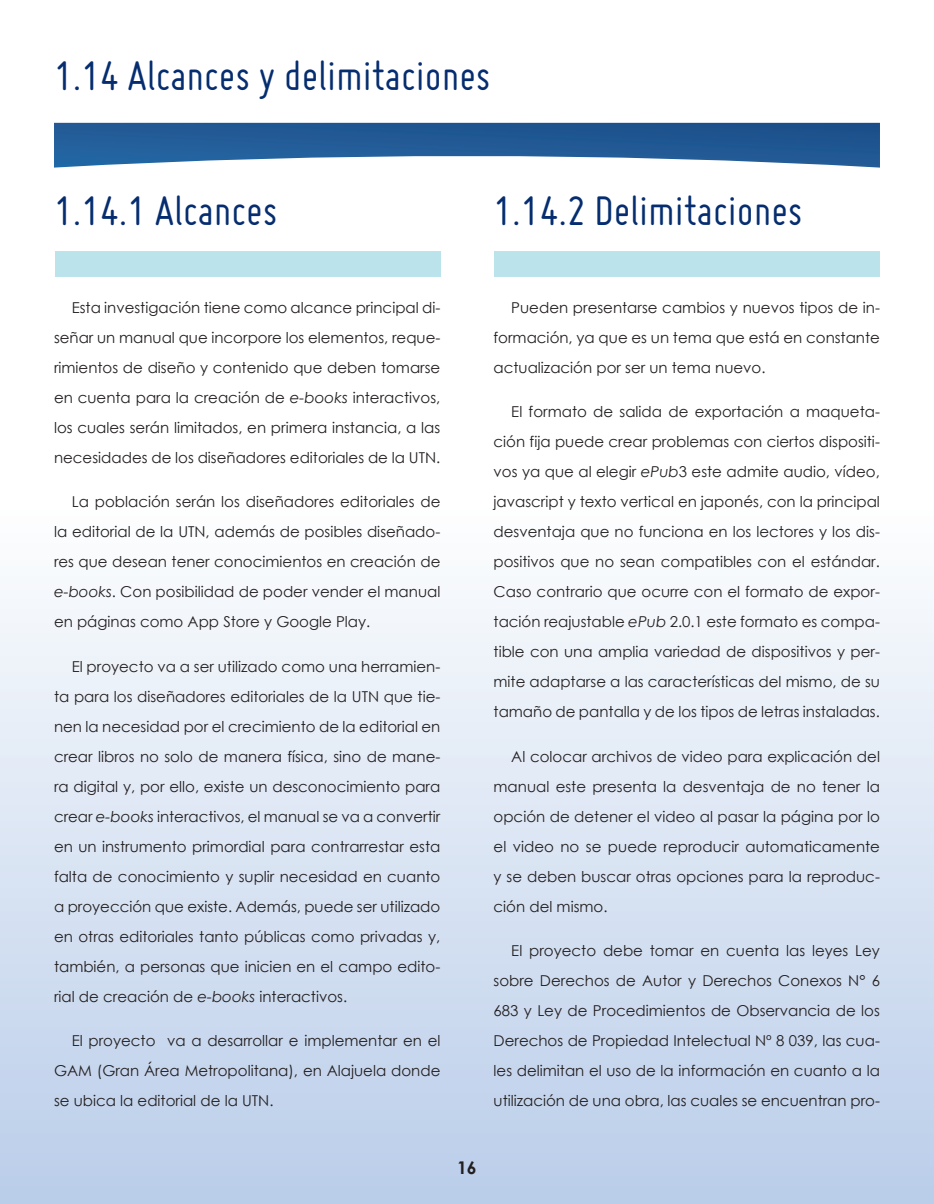
<style>
.page{position:relative;width:934px;height:1204px;background:#fff}
.page>*{position:absolute;margin:0;border:0;box-sizing:border-box;transform-origin:0 0}
.Inicio_de_capítulo_i{font:45px "Miso";color:#052d6f}
.t1{font:700 17.5px "Century Gothic";color:#231f20}
.Parrafo_sangría{font:15px/30px "Century Gothic";color:#231f20;text-align:justify}
.s1{font-style:italic}
</style>
<div class="page">
<div style="left:0;top:0;width:934px;height:1204px;background:linear-gradient(to bottom,#fff,#c5d5ed)"></div>
<svg style="left:933px;top:0;width:1px;height:1204px"></svg>
<svg style="left:54px;top:123px;width:826px;height:45px"></svg>
<div style="left:55px;top:251px;width:385px;height:26px;background:#bbe3eb"></div>
<div style="left:494px;top:251px;width:386px;height:26px;background:#bbe3eb"></div>
<p class="Inicio_de_capítulo_i" style="left:54px;top:51px;width:438px">1.14 Alcances y delimitaciones</p>
<p class="Inicio_de_capítulo_i" style="left:54px;top:186px;width:225px">1.14.1 Alcances</p>
<p class="Inicio_de_capítulo_i" style="left:493px;top:186px;width:311px">1.14.2 Delimitaciones</p>
<p class="Parrafo_sangría" style="left:54px;top:293px;width:388px;text-indent:18px">Esta investigación tiene como alcance principal di&shy;señar un manual que incorpore los elementos, reque&shy;rimientos de diseño y contenido que deben tomarse en cuenta para la creación de <span class="s1">e-books</span> interactivos, los cuales serán limitados, en primera instancia, a las necesidades de los diseñadores editoriales de la UTN.</p>
<p class="Parrafo_sangría" style="left:54px;top:487px;width:388px;text-indent:18px">La población serán los diseñadores editoriales de la editorial de la UTN, además de posibles diseñado&shy;res que desean tener conocimientos en creación de <span class="s1">e-books</span>. Con posibilidad de poder vender el manual en páginas como App Store y Google Play.</p>
<p class="Parrafo_sangría" style="left:54px;top:651px;width:388px;text-indent:18px">El proyecto va a ser utilizado como una herramien&shy;ta para los diseñadores editoriales de la UTN que tie&shy;nen la necesidad por el crecimiento de la editorial en crear libros no solo de manera física, sino de mane&shy;ra digital y, por ello, existe un desconocimiento para crear <span class="s1">e-books</span> interactivos, el manual se va a convertir en un instrumento primordial para contrarrestar esta falta de conocimiento y suplir necesidad en cuanto a proyección que existe. Además, puede ser utilizado en otras editoriales tanto públicas como privadas y, también, a personas que inicien en el campo edito&shy;rial de creación de <span class="s1">e-books</span> interactivos.</p>
<p class="Parrafo_sangría" style="left:54px;top:1025px;width:388px;text-indent:18px">El proyecto va a desarrollar e implementar en el GAM (Gran Área Metropolitana), en Alajuela donde se ubica la editorial de la UTN.</p>
<p class="Parrafo_sangría" style="left:493px;top:293px;width:388px;text-indent:18px">Pueden presentarse cambios y nuevos tipos de in&shy;formación, ya que es un tema que está en constante actualización por ser un tema nuevo.</p>
<p class="Parrafo_sangría" style="left:493px;top:397px;width:388px;text-indent:18px">El formato de salida de exportación a maqueta&shy;ción fija puede crear problemas con ciertos dispositi&shy;vos ya que al elegir <span class="s1">ePub</span>3 este admite audio, vídeo, javascript y texto vertical en japonés, con la principal desventaja que no funciona en los lectores y los dis&shy;positivos que no sean compatibles con el estándar.<br>Caso contrario que ocurre con el formato de expor&shy;tación reajustable <span class="s1">ePub</span> 2.0.1 este formato es compa&shy;tible con una amplia variedad de dispositivos y per&shy;mite adaptarse a las características del mismo, de su tamaño de pantalla y de los tipos de letras instaladas.</p>
<p class="Parrafo_sangría" style="left:493px;top:741px;width:388px;text-indent:18px">Al colocar archivos de video para explicación del manual este presenta la desventaja de no tener la opción de detener el video al pasar la página por lo el video no se puede reproducir automaticamente y se deben buscar otras opciones para la reproduc&shy;ción del mismo.</p>
<p class="Parrafo_sangría" style="left:493px;top:935px;width:388px;text-indent:18px">El proyecto debe tomar en cuenta las leyes Ley sobre Derechos de Autor y Derechos Conexos N° 6<br>683 y Ley de Procedimientos de Observancia de los Derechos de Propiedad Intelectual Nº 8 039, las cua&shy;les delimitan el uso de la información en cuanto a la utilización de una obra, las cuales se encuentran pro-</p>
<p class="t1" style="left:457px;top:1155px;width:21px">16</p>
</div>
